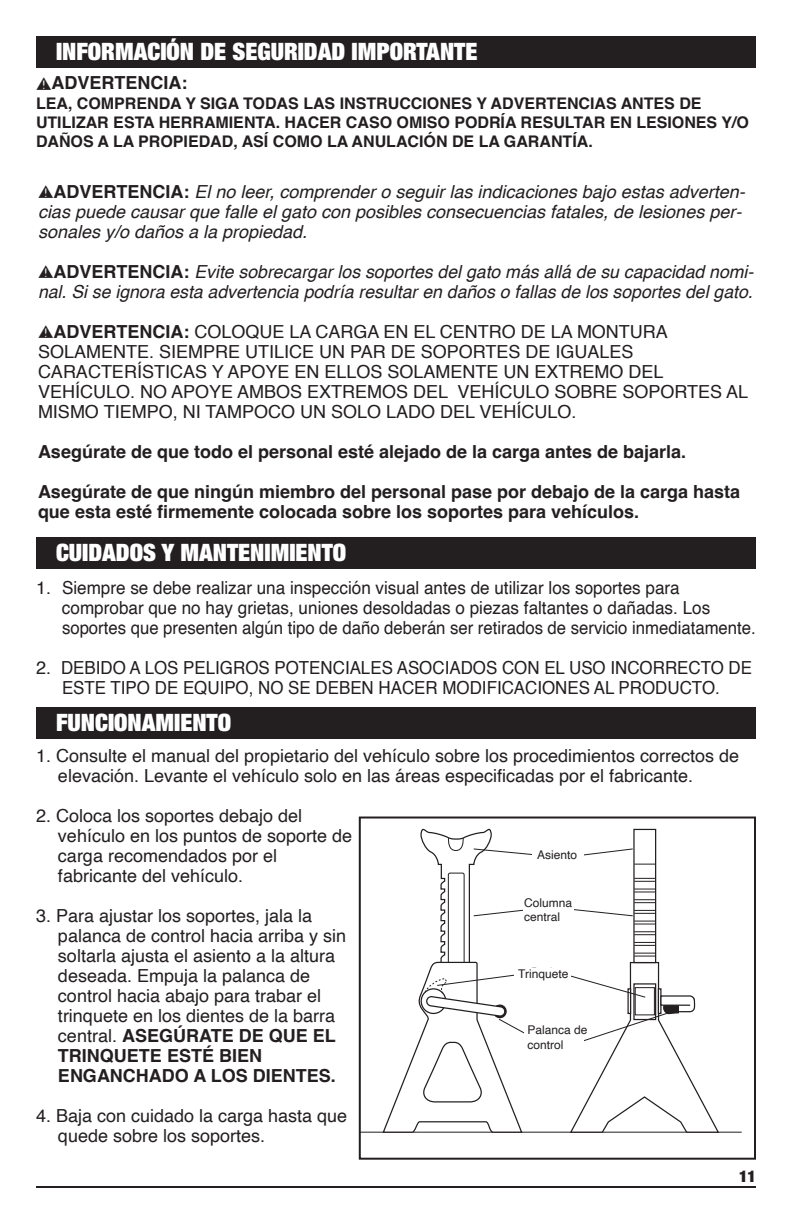
<style>
.page{position:relative;width:792px;height:1224px;background:#fff}
.page>*{position:absolute;margin:0;border:0;box-sizing:border-box;transform-origin:0 0}
.t1{font:900 condensed 24px "Helvetica Neue LT Std";color:#fff}
.t2{font:18px/20px "Helvetica";color:#231f20}
.subHead{font:italic 18px/20px "Helvetica";color:#231f20}
.subHead-2{font:700 18px/20px "Helvetica";color:#231f20}
.t3{font:18px "Helvetica";color:#231f20;scale:.93 1}
.t4{font:18px "Helvetica";color:#231f20;scale:.95 1}
.t5{font:18px "Helvetica";color:#231f20;scale:.94 1}
.t6{font:700 16px/19.2px "Helvetica";color:#231f20}
.t7{font:900 condensed 16px "Helvetica Neue LT Std";color:#231f20}
.t8{font:12px/14.4px "Helvetica";color:#231f20}
.t9{font:10px/11.8px "Helvetica";color:#000}
.s1{font-weight:700;font-style:normal}
.s2{font-weight:700}
.s3{font-weight:400}
</style>
<div class="page">
<hr style="left:36px;top:1186px;width:720px;height:2px;background:#231f20">
<hr style="left:360px;top:1132px;width:382px;height:1px;background:#231f20">
<svg style="left:382px;top:829px;width:338px;height:304px"></svg>
<div style="left:359px;top:817px;width:397px;height:343px;border:2px solid #231f20"></div>
<div style="left:36px;top:537px;width:720px;height:31px;background:#231f20"></div>
<div style="left:36px;top:36px;width:720px;height:31px;background:#231f20"></div>
<div style="left:36px;top:707px;width:720px;height:31px;background:#231f20"></div>
<div style="left:532px;top:851px;width:51px;height:14px;background:#fff"></div>
<div style="left:523px;top:898px;width:50px;height:25px;background:#fff"></div>
<div style="left:514px;top:968px;width:57px;height:16px;background:#fff"></div>
<div style="left:524px;top:1032px;width:60px;height:25px;background:#fff"></div>
<p class="t1" style="left:56px;top:36px;width:423px">INFORMACIÓN DE SEGURIDAD IMPORTANTE</p>
<p class="subHead-2" style="left:52px;top:75px;width:137px">ADVERTENCIA:</p>
<p class="t6" style="left:36px;top:96px;width:714px">LEA, COMPRENDA Y SIGA TODAS LAS INSTRUCCIONES Y ADVERTENCIAS ANTES DE<br>UTILIZAR ESTA HERRAMIENTA. HACER CASO OMISO PODRÍA RESULTAR EN LESIONES Y/O<br>DAÑOS A LA PROPIEDAD, ASÍ COMO LA ANULACIÓN DE LA GARANTÍA.</p>
<p class="subHead" style="left:38px;top:182px;width:709px;text-indent:16px"><span class="s1">ADVERTENCIA:</span> El no leer, comprender o seguir las indicaciones bajo estas adverten&shy;cias puede causar que falle el gato con posibles consecuencias fatales, de lesiones per&shy;sonales y/o daños a la propiedad.</p>
<p class="subHead" style="left:38px;top:262px;width:717px;text-align:right"><span class="s1">ADVERTENCIA:</span> Evite sobrecargar los soportes del gato más allá de su capacidad nomi&shy;nal. Si se ignora esta advertencia podría resultar en daños o fallas de los soportes del gato.</p>
<p class="t2" style="left:38px;top:322px;width:712px;text-indent:16px"><span class="s2">ADVERTENCIA:</span> COLOQUE LA CARGA EN EL CENTRO DE LA MONTURA SOLAMENTE. SIEMPRE UTILICE UN PAR DE SOPORTES DE IGUALES CARACTERÍSTICAS Y APOYE EN ELLOS SOLAMENTE UN EXTREMO DEL VEHÍCULO. NO APOYE AMBOS EXTREMOS DEL VEHÍCULO SOBRE SOPORTES AL MISMO TIEMPO, NI TAMPOCO UN SOLO LADO DEL VEHÍCULO.</p>
<p class="subHead-2" style="left:38px;top:444px;width:650px">Asegúrate de que todo el personal esté alejado de la carga antes de bajarla.</p>
<p class="subHead-2" style="left:38px;top:484px;width:704px">Asegúrate de que ningún miembro del personal pase por debajo de la carga hasta que esta esté firmemente colocada sobre los soportes para vehículos.</p>
<p class="t1" style="left:56px;top:537px;width:292px">CUIDADOS Y MANTENIMIENTO</p>
<p class="t2" style="left:36px;top:578px;width:645px">1. Siempre se debe realizar una inspección visual antes de utilizar los soportes para</p>
<p class="t4" style="left:62px;top:594px;width:684px">comprobar que no hay grietas, uniones desoldadas o piezas faltantes o dañadas. Los</p>
<p class="t3" style="left:62px;top:614px;width:748px">soportes que presenten algún tipo de daño deberán ser retirados de servicio inmediatamente.</p>
<p class="t2" style="left:36px;top:658px;width:718px">2. DEBIDO A LOS PELIGROS POTENCIALES ASOCIADOS CON EL USO INCORRECTO DE</p>
<p class="t5" style="left:62px;top:674px;width:701px">ESTE TIPO DE EQUIPO, NO SE DEBEN HACER MODIFICACIONES AL PRODUCTO.</p>
<p class="t1" style="left:56px;top:707px;width:177px">FUNCIONAMIENTO</p>
<p class="t2" style="left:36px;top:747px;width:705px">1. Consulte el manual del propietario del vehículo sobre los procedimientos correctos de</p>
<p class="t2" style="left:58px;top:767px;width:637px">elevación. Levante el vehículo solo en las áreas especificadas por el fabricante.</p>
<p class="t2" style="left:36px;top:807px;width:268px">2. Coloca los soportes debajo del</p>
<p class="t2" style="left:58px;top:827px;width:296px">vehículo en los puntos de soporte de</p>
<p class="t2" style="left:58px;top:847px;width:221px">carga recomendados por el</p>
<p class="t2" style="left:58px;top:867px;width:187px">fabricante del vehículo.</p>
<p class="t2" style="left:36px;top:907px;width:278px">3. Para ajustar los soportes, jala la</p>
<p class="t2" style="left:58px;top:927px;width:290px">palanca de control hacia arriba y sin</p>
<p class="t2" style="left:58px;top:947px;width:279px">soltarla ajusta el asiento a la altura</p>
<p class="t2" style="left:58px;top:967px;width:254px">deseada. Empuja la palanca de</p>
<p class="t2" style="left:58px;top:987px;width:265px">control hacia abajo para trabar el</p>
<p class="t2" style="left:58px;top:1007px;width:279px">trinquete en los dientes de la barra</p>
<p class="subHead-2" style="left:58px;top:1028px;width:279px"><span class="s3">central.</span> ASEGÚRATE DE QUE EL</p>
<p class="subHead-2" style="left:58px;top:1048px;width:206px">TRINQUETE ESTÉ BIEN</p>
<p class="subHead-2" style="left:58px;top:1068px;width:279px">ENGANCHADO A LOS DIENTES.</p>
<p class="t2" style="left:36px;top:1107px;width:313px">4. Baja con cuidado la carga hasta que</p>
<p class="t2" style="left:58px;top:1127px;width:209px">quede sobre los soportes.</p>
<p class="t8" style="left:537px;top:848px;width:42px">Asiento</p>
<p class="t8" style="left:524px;top:896px;width:50px">Columna central</p>
<p class="t9" style="left:543px;top:849px;width:32px">Saddle</p>
<p class="t9" style="left:531px;top:898px;width:36px">Center<br>Column</p>
<p class="t9" style="left:531px;top:966px;width:22px">Pawl</p>
<p class="t8" style="left:518px;top:967px;width:52px">Trinquete</p>
<p class="t8" style="left:527px;top:1023px;width:62px">Palanca de control</p>
<p class="t9" style="left:546px;top:1043px;width:26px">Lever</p>
<p class="t7" style="left:739px;top:1166px;width:18px">11</p>
</div>
